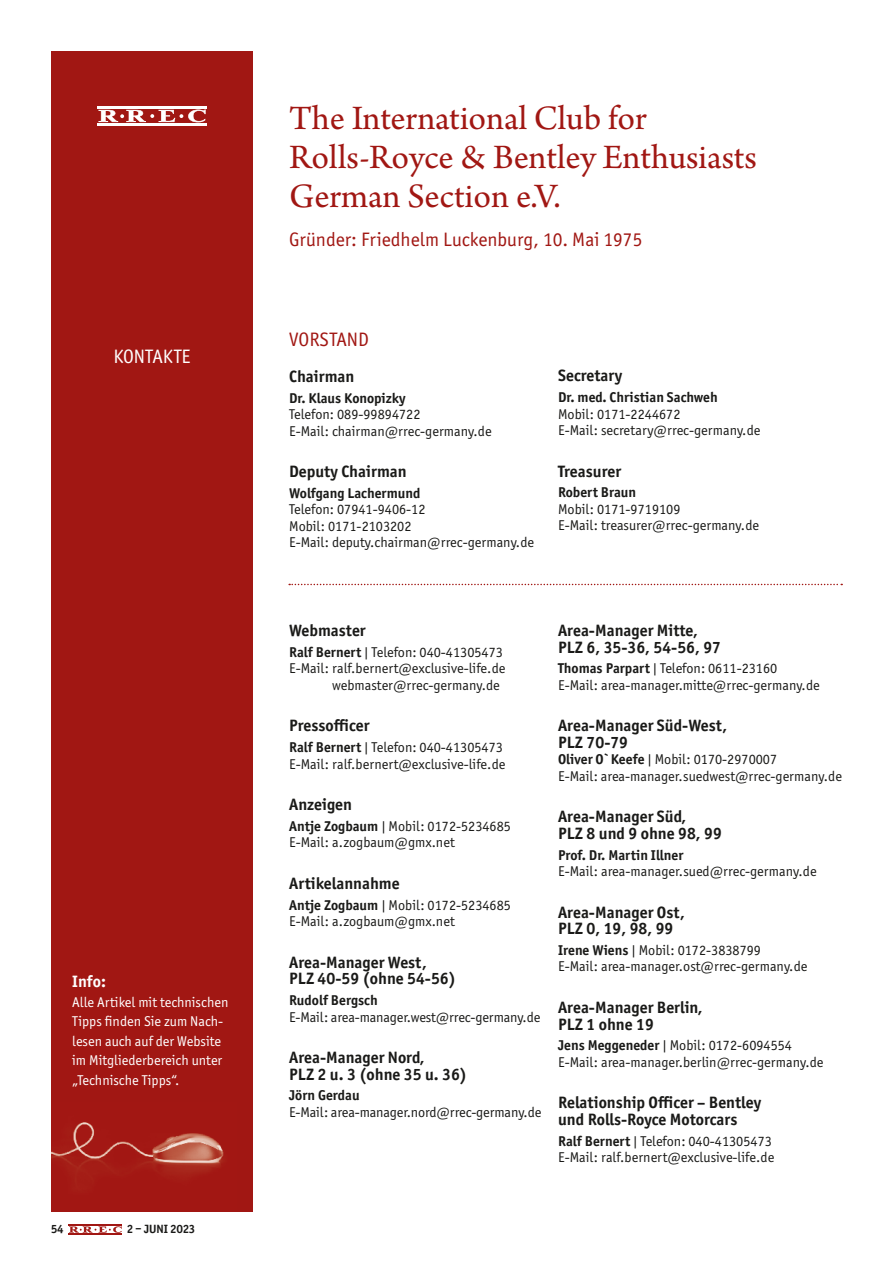
<style>
.page{position:relative;width:893px;height:1263px;background:#fff}
.page>*{position:absolute;margin:0;border:0;box-sizing:border-box;transform-origin:0 0}
.t1{font:36px/39px "Arno Pro";color:#a11713}
.t2{font:19.5px "Officina Sans ITC Pro";color:#a11713}
.t3{font:19.5px "Officina Sans ITC Pro";color:#fff}
.t4{font:700 16.5px/16.5px "Officina Sans ITC Pro";color:#1a1a18}
.t5{font:700 16.5px "Officina Sans ITC Pro";color:#fff}
.t6{font:14.25px/16.5px "Officina Sans ITC Pro";color:#1a1a18}
.t7{font:700 14.25px "Officina Sans ITC Pro";color:#1a1a18}
.t8{font:14.25px/19.5px "Officina Sans ITC Pro";color:#fff}
.t9{font:700 12px "Officina Sans ITC Pro";color:#1a1a18}
.s1{font-weight:700}
</style>
<div class="page">
<svg style="left:69px;top:1226px;width:53px;height:7px"></svg>
<hr style="left:68px;top:1225px;width:54px;height:1px;background:#a11713">
<hr style="left:68px;top:1233px;width:54px;height:1px;background:#a11713">
<div style="left:51px;top:51px;width:202px;height:1161px;background:#a11713"></div>
<img style="left:51px;top:1122px;width:173px;height:60px">
<svg style="left:98px;top:110px;width:108px;height:12px"></svg>
<hr style="left:97px;top:106px;width:110px;height:3px;background:#fff">
<hr style="left:97px;top:123px;width:110px;height:3px;background:#fff">
<svg style="left:289px;top:584px;width:553px;height:1px"></svg>
<h2 class="t3" style="left:113px;top:345px;width:79px">KONTAKTE</h2>
<p class="t5" style="left:72px;top:971px;width:35px">Info:</p>
<p class="t8" style="left:72px;top:992px;width:158px">Alle Artikel mit technischen<br>Tipps finden Sie zum Nach&shy;lesen auch auf der Website im Mitgliederbereich unter „Technische Tipps“.</p>
<p class="t9" style="left:51px;top:1222px;width:14px">54</p>
<p class="t9" style="left:127px;top:1222px;width:69px">2 – JUNI 2023</p>
<h1 class="t1" style="left:289px;top:101px;width:469px">The International Club for<br>Rolls-Royce &amp; Bentley Enthusiasts<br>German Section e.V.</h1>
<h2 class="t2" style="left:289px;top:228px;width:355px">Gründer: Friedhelm Luckenburg, 10. Mai 1975</h2>
<h2 class="t2" style="left:289px;top:328px;width:81px">VORSTAND</h2>
<p class="t4" style="left:289px;top:368px;width:67px">Chairman</p>
<p class="t7" style="left:289px;top:389px;width:118px">Dr. Klaus Konopizky</p>
<p class="t6" style="left:289px;top:406px;width:204px">Telefon: 089-99894722<br>E-Mail: chairman@rrec-germany.de</p>
<p class="t4" style="left:289px;top:463px;width:119px">Deputy Chairman</p>
<p class="t7" style="left:289px;top:484px;width:133px">Wolfgang Lachermund</p>
<p class="t6" style="left:289px;top:501px;width:246px">Telefon: 07941-9406-12<br>Mobil: 0171-2103202<br>E-Mail: deputy.chairman@rrec-germany.de</p>
<p class="t4" style="left:558px;top:367px;width:66px">Secretary</p>
<p class="t7" style="left:558px;top:388px;width:161px">Dr. med. Christian Sachweh</p>
<p class="t6" style="left:558px;top:405px;width:204px">Mobil: 0171-2244672<br>E-Mail: secretary@rrec-germany.de</p>
<p class="t4" style="left:558px;top:462px;width:65px">Treasurer</p>
<p class="t7" style="left:558px;top:484px;width:80px">Robert Braun</p>
<p class="t6" style="left:558px;top:501px;width:202px">Mobil: 0171-9719109<br>E-Mail: treasurer@rrec-germany.de</p>
<p class="t4" style="left:289px;top:622px;width:78px">Webmaster</p>
<p class="t6" style="left:289px;top:644px;width:215px"><span class="s1">Ralf Bernert</span> | Telefon: 040-41305473</p>
<p class="t6" style="left:289px;top:660px;width:218px">E-Mail: ralf.bernert@exclusive-life.de</p>
<p class="t6" style="left:332px;top:677px;width:169px">webmaster@rrec-germany.de</p>
<p class="t4" style="left:289px;top:717px;width:82px">Pressofficer</p>
<p class="t6" style="left:289px;top:739px;width:218px"><span class="s1">Ralf Bernert</span> | Telefon: 040-41305473<br>E-Mail: ralf.bernert@exclusive-life.de</p>
<p class="t4" style="left:289px;top:796px;width:64px">Anzeigen</p>
<p class="t6" style="left:289px;top:818px;width:223px"><span class="s1">Antje Zogbaum</span> | Mobil: 0172-5234685<br>E-Mail: a.zogbaum@gmx.net</p>
<p class="t4" style="left:289px;top:875px;width:112px">Artikelannahme</p>
<p class="t6" style="left:289px;top:897px;width:223px"><span class="s1">Antje Zogbaum</span> | Mobil: 0172-5234685<br>E-Mail: a.zogbaum@gmx.net</p>
<p class="t4" style="left:289px;top:954px;width:168px">Area-Manager West,<br>PLZ 40-59 (ohne 54-56)</p>
<p class="t7" style="left:289px;top:991px;width:90px">Rudolf Bergsch</p>
<p class="t6" style="left:289px;top:1008px;width:253px">E-Mail: area-manager.west@rrec-germany.de</p>
<p class="t4" style="left:289px;top:1049px;width:180px">Area-Manager Nord,<br>PLZ 2 u. 3 (ohne 35 u. 36)</p>
<p class="t7" style="left:289px;top:1086px;width:72px">Jörn Gerdau</p>
<p class="t6" style="left:289px;top:1104px;width:254px">E-Mail: area-manager.nord@rrec-germany.de</p>
<p class="t4" style="left:558px;top:622px;width:165px">Area-Manager Mitte,<br>PLZ 6, 35-36, 54-56, 97</p>
<p class="t6" style="left:558px;top:660px;width:263px"><span class="s1">Thomas Parpart</span> | Telefon: 0611-23160<br>E-Mail: area-manager.mitte@rrec-germany.de</p>
<p class="t4" style="left:558px;top:717px;width:171px">Area-Manager Süd-West,<br>PLZ 70-79</p>
<p class="t6" style="left:558px;top:751px;width:285px"><span class="s1">Oliver O`Keefe</span> | Mobil: 0170-2970007<br>E-Mail: area-manager.suedwest@rrec-germany.de</p>
<p class="t4" style="left:558px;top:808px;width:165px">Area-Manager Süd,<br>PLZ 8 und 9 ohne 98, 99</p>
<p class="t7" style="left:558px;top:846px;width:127px">Prof. Dr. Martin Illner</p>
<p class="t6" style="left:558px;top:863px;width:260px">E-Mail: area-manager.sued@rrec-germany.de</p>
<p class="t4" style="left:558px;top:904px;width:128px">Area-Manager Ost,<br>PLZ 0, 19, 98, 99</p>
<p class="t6" style="left:558px;top:942px;width:251px"><span class="s1">Irene Wiens</span> | Mobil: 0172-3838799<br>E-Mail: area-manager.ost@rrec-germany.de</p>
<p class="t4" style="left:558px;top:999px;width:146px">Area-Manager Berlin,<br>PLZ 1 ohne 19</p>
<p class="t6" style="left:558px;top:1037px;width:267px"><span class="s1">Jens Meggeneder</span> | Mobil: 0172-6094554<br>E-Mail: area-manager.berlin@rrec-germany.de</p>
<p class="t4" style="left:558px;top:1094px;width:204px">Relationship Officer – Bentley und Rolls-Royce Motorcars</p>
<p class="t6" style="left:558px;top:1132px;width:218px"><span class="s1">Ralf Bernert</span> | Telefon: 040-41305473<br>E-Mail: ralf.bernert@exclusive-life.de</p>
</div>
